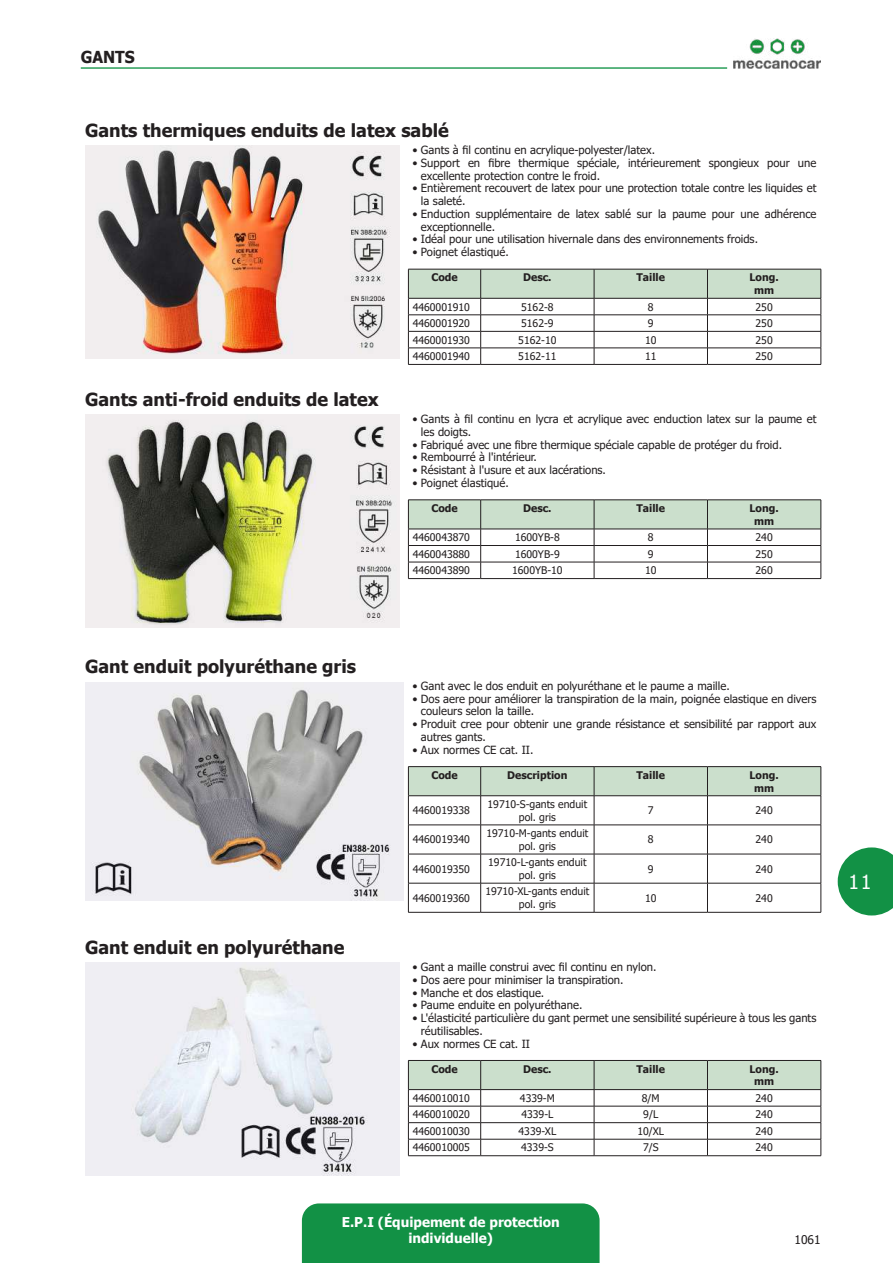
<style>
.page{position:relative;width:893px;height:1263px;background:#fff}
.page>*{position:absolute;margin:0;border:0;box-sizing:border-box;transform-origin:0 0}
.t1{font:19.5px "Tahoma";color:#fff}
.t2{font:700 18px "Tahoma";color:#231f20}
.t3{font:700 16.5px "Tahoma";color:#231f20;scale:.95 1}
.t4{font:700 13.5px/16.2px "Tahoma";color:#fff;text-align:center}
.t5{font:12px "Tahoma";color:#231f20}
.t6{font:11.25px/12.8px "Tahoma";color:#231f20}
.t7{font:10.5px/12.6px "Tahoma";color:#231f20;text-align:center}
.t8{font:700 10.5px/12.6px "Tahoma";color:#231f20;text-align:center}
</style>
<div class="page">
<div style="left:302px;top:1203px;width:298px;height:60px;background:#129145"></div>
<svg style="left:838px;top:847px;width:55px;height:68px;background:#37a262"></svg>
<img style="left:733px;top:38px;width:88px;height:31px">
<hr style="left:81px;top:67px;width:646px;height:2px;background:#2a9e59">
<img style="left:85px;top:146px;width:314px;height:212px">
<svg style="left:408px;top:269px;width:414px;height:95px"></svg>
<hr style="left:408px;top:364px;width:73px;height:1px;background:#231f20">
<hr style="left:481px;top:364px;width:113px;height:1px;background:#231f20">
<hr style="left:594px;top:364px;width:113px;height:1px;background:#231f20">
<hr style="left:707px;top:364px;width:114px;height:1px;background:#231f20">
<img style="left:85px;top:414px;width:314px;height:213px">
<svg style="left:408px;top:500px;width:414px;height:78px"></svg>
<hr style="left:408px;top:578px;width:73px;height:1px;background:#231f20">
<hr style="left:481px;top:578px;width:113px;height:1px;background:#231f20">
<hr style="left:594px;top:578px;width:113px;height:1px;background:#231f20">
<hr style="left:707px;top:578px;width:114px;height:1px;background:#231f20">
<img style="left:85px;top:682px;width:319px;height:218px">
<hr style="left:408px;top:766px;width:73px;height:1px;background:#231f20">
<hr style="left:481px;top:766px;width:113px;height:1px;background:#231f20">
<hr style="left:594px;top:766px;width:113px;height:1px;background:#231f20">
<hr style="left:707px;top:766px;width:114px;height:1px;background:#231f20">
<svg style="left:408px;top:767px;width:414px;height:145px"></svg>
<hr style="left:408px;top:912px;width:73px;height:1px;background:#231f20">
<hr style="left:481px;top:912px;width:113px;height:1px;background:#231f20">
<hr style="left:594px;top:912px;width:113px;height:1px;background:#231f20">
<hr style="left:707px;top:912px;width:114px;height:1px;background:#231f20">
<img style="left:85px;top:962px;width:314px;height:213px">
<svg style="left:408px;top:1060px;width:414px;height:95px"></svg>
<hr style="left:408px;top:1155px;width:73px;height:1px;background:#231f20">
<hr style="left:481px;top:1155px;width:113px;height:1px;background:#231f20">
<hr style="left:594px;top:1155px;width:113px;height:1px;background:#231f20">
<hr style="left:707px;top:1155px;width:114px;height:1px;background:#231f20">
<h3 class="t3" style="left:81px;top:45px;width:56px">Gants</h3>
<h2 class="t2" style="left:85px;top:118px;width:365px">Gants thermiques enduits de latex sablé</h2>
<p class="t6" style="left:412px;top:144px;width:244px">• Gants à fil continu en acrylique-polyester/latex.</p>
<p class="t6" style="left:421px;top:157px;width:397px;text-indent:-9px">• Support en fibre thermique spéciale, intérieurement spongieux pour une excellente protection contre le froid.</p>
<p class="t6" style="left:421px;top:183px;width:397px;text-indent:-9px">• Entièrement recouvert de latex pour une protection totale contre les liquides et la saleté.</p>
<p class="t6" style="left:421px;top:208px;width:397px;text-indent:-9px">• Enduction supplémentaire de latex sablé sur la paume pour une adhérence exceptionnelle.</p>
<p class="t6" style="left:412px;top:234px;width:347px">• Idéal pour une utilisation hivernale dans des environnements froids.</p>
<p class="t6" style="left:412px;top:246px;width:98px">• Poignet élastiqué.</p>
<p class="t8" style="left:431px;top:272px;width:28px">Code</p>
<p class="t8" style="left:523px;top:272px;width:30px">Desc.</p>
<p class="t8" style="left:637px;top:272px;width:30px">Taille</p>
<p class="t8" style="left:750px;top:272px;width:31px">Long. mm</p>
<p class="t7" style="left:413px;top:301px;width:59px">4460001910</p>
<p class="t7" style="left:521px;top:301px;width:34px">5162-8</p>
<p class="t7" style="left:648px;top:301px;width:7px">8</p>
<p class="t7" style="left:756px;top:301px;width:19px">250</p>
<p class="t7" style="left:413px;top:318px;width:59px">4460001920</p>
<p class="t7" style="left:521px;top:318px;width:34px">5162-9</p>
<p class="t7" style="left:648px;top:318px;width:7px">9</p>
<p class="t7" style="left:756px;top:318px;width:19px">250</p>
<p class="t7" style="left:413px;top:334px;width:59px">4460001930</p>
<p class="t7" style="left:518px;top:334px;width:40px">5162-10</p>
<p class="t7" style="left:645px;top:334px;width:13px">10</p>
<p class="t7" style="left:756px;top:334px;width:19px">250</p>
<p class="t7" style="left:413px;top:351px;width:59px">4460001940</p>
<p class="t7" style="left:518px;top:351px;width:40px">5162-11</p>
<p class="t7" style="left:645px;top:351px;width:13px">11</p>
<p class="t7" style="left:756px;top:351px;width:19px">250</p>
<h2 class="t2" style="left:85px;top:387px;width:295px">Gants anti-froid enduits de latex</h2>
<p class="t6" style="left:421px;top:413px;width:397px;text-indent:-9px">• Gants à fil continu en lycra et acrylique avec enduction latex sur la paume et les doigts.</p>
<p class="t6" style="left:412px;top:439px;width:371px">• Fabriqué avec une fibre thermique spéciale capable de protéger du froid.</p>
<p class="t6" style="left:412px;top:451px;width:126px">• Rembourré à l'intérieur.</p>
<p class="t6" style="left:412px;top:464px;width:195px">• Résistant à l'usure et aux lacérations.</p>
<p class="t6" style="left:412px;top:477px;width:98px">• Poignet élastiqué.</p>
<p class="t8" style="left:431px;top:502px;width:28px">Code</p>
<p class="t8" style="left:523px;top:502px;width:30px">Desc.</p>
<p class="t8" style="left:637px;top:502px;width:30px">Taille</p>
<p class="t8" style="left:750px;top:502px;width:31px">Long. mm</p>
<p class="t7" style="left:413px;top:532px;width:59px">4460043870</p>
<p class="t7" style="left:515px;top:532px;width:46px">1600YB-8</p>
<p class="t7" style="left:648px;top:532px;width:7px">8</p>
<p class="t7" style="left:756px;top:532px;width:19px">240</p>
<p class="t7" style="left:413px;top:548px;width:59px">4460043880</p>
<p class="t7" style="left:515px;top:548px;width:46px">1600YB-9</p>
<p class="t7" style="left:648px;top:548px;width:7px">9</p>
<p class="t7" style="left:756px;top:548px;width:19px">250</p>
<p class="t7" style="left:413px;top:565px;width:59px">4460043890</p>
<p class="t7" style="left:512px;top:565px;width:52px">1600YB-10</p>
<p class="t7" style="left:645px;top:565px;width:13px">10</p>
<p class="t7" style="left:756px;top:565px;width:19px">260</p>
<h2 class="t2" style="left:85px;top:654px;width:273px">Gant enduit polyuréthane gris</h2>
<h2 class="t2" style="left:85px;top:935px;width:261px">Gant enduit en polyuréthane</h2>
<p class="t6" style="left:412px;top:680px;width:319px">• Gant avec le dos enduit en polyuréthane et le paume a maille.</p>
<p class="t6" style="left:421px;top:693px;width:397px;text-indent:-9px">• Dos aere pour améliorer la transpiration de la main, poignée elastique en divers couleurs selon la taille.</p>
<p class="t6" style="left:421px;top:718px;width:397px;text-indent:-9px">• Produit cree pour obtenir une grande résistance et sensibilité par rapport aux autres gants.</p>
<p class="t6" style="left:412px;top:744px;width:123px">• Aux normes CE cat. II.</p>
<p class="t8" style="left:431px;top:769px;width:28px">Code</p>
<p class="t8" style="left:507px;top:769px;width:62px">Description</p>
<p class="t8" style="left:637px;top:769px;width:30px">Taille</p>
<p class="t8" style="left:750px;top:769px;width:31px">Long. mm</p>
<p class="t7" style="left:413px;top:805px;width:59px">4460019338</p>
<p class="t7" style="left:488px;top:798px;width:101px">19710-S-gants enduit pol. gris</p>
<p class="t7" style="left:648px;top:805px;width:7px">7</p>
<p class="t7" style="left:756px;top:805px;width:19px">240</p>
<p class="t7" style="left:413px;top:834px;width:59px">4460019340</p>
<p class="t7" style="left:486px;top:828px;width:103px">19710-M-gants enduit pol. gris</p>
<p class="t7" style="left:648px;top:834px;width:7px">8</p>
<p class="t7" style="left:756px;top:834px;width:19px">240</p>
<p class="t7" style="left:413px;top:863px;width:59px">4460019350</p>
<p class="t7" style="left:488px;top:857px;width:100px">19710-L-gants enduit pol. gris</p>
<p class="t7" style="left:648px;top:863px;width:7px">9</p>
<p class="t7" style="left:756px;top:863px;width:19px">240</p>
<p class="t7" style="left:413px;top:892px;width:59px">4460019360</p>
<p class="t7" style="left:485px;top:886px;width:106px">19710-XL-gants enduit pol. gris</p>
<p class="t7" style="left:645px;top:892px;width:13px">10</p>
<p class="t7" style="left:756px;top:892px;width:19px">240</p>
<p class="t6" style="left:412px;top:961px;width:246px">• Gant a maille construi avec fil continu en nylon.</p>
<p class="t6" style="left:412px;top:974px;width:213px">• Dos aere pour minimiser la transpiration.</p>
<p class="t6" style="left:412px;top:987px;width:133px">• Manche et dos elastique.</p>
<p class="t6" style="left:412px;top:999px;width:171px">• Paume enduite en polyuréthane.</p>
<p class="t6" style="left:421px;top:1012px;width:397px;text-indent:-9px">• L'élasticité particulière du gant permet une sensibilité supérieure à tous les gants réutilisables.</p>
<p class="t6" style="left:412px;top:1038px;width:119px">• Aux normes CE cat. II</p>
<p class="t8" style="left:431px;top:1063px;width:28px">Code</p>
<p class="t8" style="left:523px;top:1063px;width:30px">Desc.</p>
<p class="t8" style="left:637px;top:1063px;width:30px">Taille</p>
<p class="t8" style="left:750px;top:1063px;width:31px">Long. mm</p>
<p class="t7" style="left:413px;top:1092px;width:59px">4460010010</p>
<p class="t7" style="left:520px;top:1092px;width:36px">4339-M</p>
<p class="t7" style="left:642px;top:1092px;width:19px">8/M</p>
<p class="t7" style="left:756px;top:1092px;width:19px">240</p>
<p class="t7" style="left:413px;top:1109px;width:59px">4460010020</p>
<p class="t7" style="left:521px;top:1109px;width:33px">4339-L</p>
<p class="t7" style="left:643px;top:1109px;width:16px">9/L</p>
<p class="t7" style="left:756px;top:1109px;width:19px">240</p>
<p class="t7" style="left:413px;top:1125px;width:59px">4460010030</p>
<p class="t7" style="left:519px;top:1125px;width:39px">4339-XL</p>
<p class="t7" style="left:637px;top:1125px;width:28px">10/XL</p>
<p class="t7" style="left:756px;top:1125px;width:19px">240</p>
<p class="t7" style="left:413px;top:1142px;width:59px">4460010005</p>
<p class="t7" style="left:521px;top:1142px;width:34px">4339-S</p>
<p class="t7" style="left:643px;top:1142px;width:17px">7/S</p>
<p class="t7" style="left:756px;top:1142px;width:19px">240</p>
<p class="t4" style="left:342px;top:1214px;width:219px">E.P.I (Équipement de protection individuelle)</p>
<p class="t5" style="left:794px;top:1231px;width:28px">1061</p>
<h1 class="t1" style="left:848px;top:869px;width:25px">11</h1>
</div>
